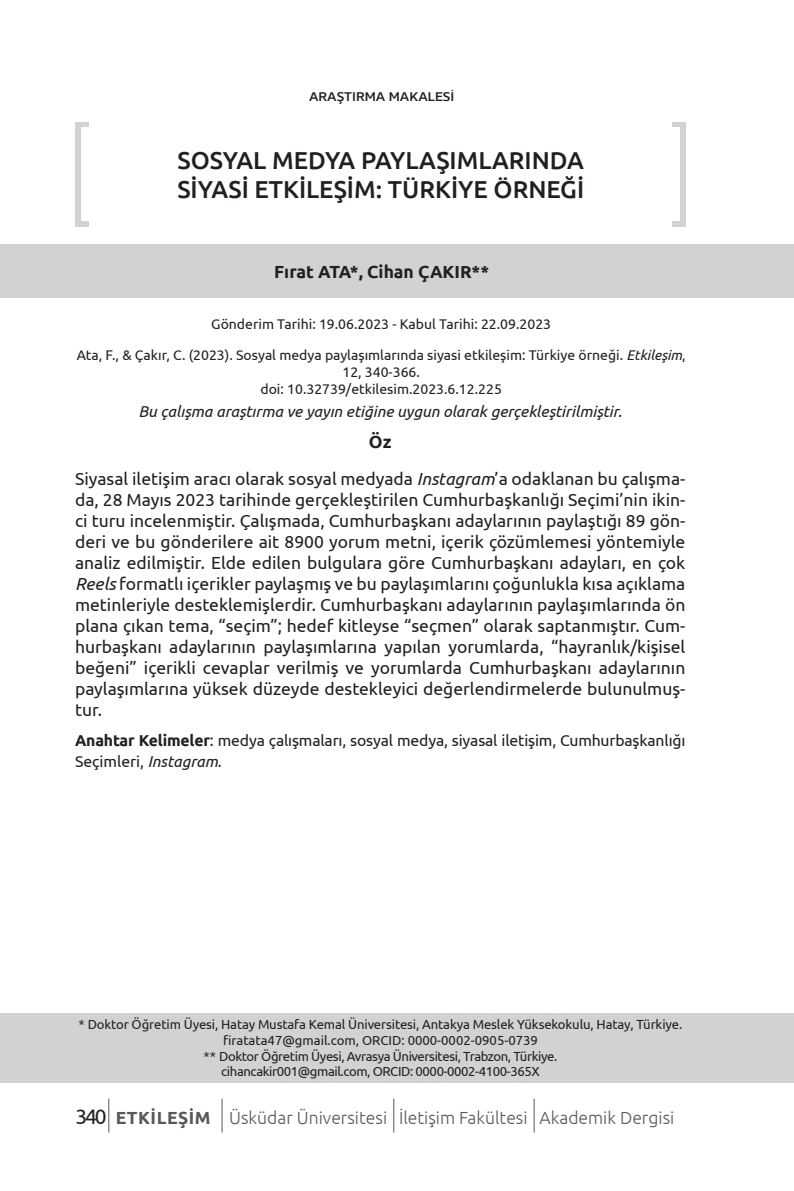
<style>
.page{position:relative;width:794px;height:1191px;background:#fff}
.page>*{position:absolute;margin:0;border:0;box-sizing:border-box;transform-origin:0 0}
.t1{font:500 24.5px/29.4px "Ubuntu";color:#231f20}
.t2{font:17.5px/21px "Ubuntu";color:#231f20;text-align:center}
.t3{font:300 17.5px "Ubuntu";color:#57585a}
.t4{font:700 17.5px "Ubuntu";color:#231f20}
.t5{font:15.75px/21px "Ubuntu";letter-spacing:-.01em;color:#231f20}
.t6{font:italic 15.75px "Ubuntu";color:#231f20}
.t7{font:14px/16.8px "Ubuntu";color:#231f20;text-align:center}
.t8{font:14px "Concord";color:#231f20}
.t9{font:13.12px/15.8px "Ubuntu";letter-spacing:-.01em;color:#231f20;text-align:center}
.s1{font-style:italic}
.s2{font-weight:700}
.s3{font-weight:400;font-size:21px;color:#231f20}
</style>
<div class="page">
<hr style="left:108px;top:1098px;width:1px;height:34px;background:#57585a">
<hr style="left:222px;top:1098px;width:1px;height:34px;background:#57585a">
<hr style="left:393px;top:1098px;width:1px;height:34px;background:#57585a">
<hr style="left:533px;top:1098px;width:1px;height:34px;background:#57585a">
<div style="left:0;top:1013px;width:794px;height:69px;background:#d1d2d4"></div>
<div style="left:0;top:244px;width:794px;height:54px;background:#d1d2d4"></div>
<div style="left:75px;top:122px;width:610px;height:105px;background:#d1d2d4"></div>
<div style="left:89px;top:116px;width:582px;height:116px;background:#fff"></div>
<div style="left:81px;top:128px;width:598px;height:93px;background:#fff"></div>
<p class="t8" style="left:309px;top:88px;width:147px">ARAŞTIRMA MAKALESI</p>
<h1 class="t1" style="left:177px;top:144px;width:408px">SOSYAL MEDYA PAYLAŞIMLARINDA<br>SİYASİ ETKİLEŞİM: TÜRKİYE ÖRNEĞİ</h1>
<p class="t4" style="left:274px;top:261px;width:216px">Fırat ATA*, Cihan ÇAKIR**</p>
<p class="t7" style="left:211px;top:315px;width:341px">Gönderim Tarihi: 19.06.2023 - Kabul Tarihi: 22.09.2023</p>
<p class="t7" style="left:77px;top:346px;width:610px">Ata, F., &amp; Çakır, C. (2023). Sosyal medya paylaşımlarında siyasi etkileşim: Türkiye örneği. <span class="s1">Etkileşim</span>,<br>12, 340-366.<br>doi: 10.32739/etkilesim.2023.6.12.225</p>
<p class="t6" style="left:139px;top:402px;width:485px">Bu çalışma araştırma ve yayın etiğine uygun olarak gerçekleştirilmiştir.</p>
<p class="t2" style="left:75px;top:423px;width:612px;line-height:36.8px"><span class="s2">Öz<br></span>Siyasal iletişim aracı olarak sosyal medyada <span class="s1">Instagram</span>’a odaklanan bu çalışma-</p>
<p class="t2" style="left:75px;top:489px;width:612px;text-align:justify">da, 28 Mayıs 2023 tarihinde gerçekleştirilen Cumhurbaşkanlığı Seçimi’nin ikin&shy;ci turu incelenmiştir. Çalışmada, Cumhurbaşkanı adaylarının paylaştığı 89 gön&shy;deri ve bu gönderilere ait 8900 yorum metni, içerik çözümlemesi yöntemiyle analiz edilmiştir. Elde edilen bulgulara göre Cumhurbaşkanı adayları, en çok <span class="s1">Reels</span> formatlı içerikler paylaşmış ve bu paylaşımlarını çoğunlukla kısa açıklama metinleriyle desteklemişlerdir. Cumhurbaşkanı adaylarının paylaşımlarında ön plana çıkan tema, “seçim”; hedef kitleyse “seçmen” olarak saptanmıştır. Cum&shy;hurbaşkanı adaylarının paylaşımlarına yapılan yorumlarda, “hayranlık/kişisel beğeni” içerikli cevaplar verilmiş ve yorumlarda Cumhurbaşkanı adaylarının paylaşımlarına yüksek düzeyde destekleyici değerlendirmelerde bulunulmuş&shy;tur.</p>
<p class="t5" style="left:75px;top:729px;width:612px"><span class="s2">Anahtar Kelimeler</span>: medya çalışmaları, sosyal medya, siyasal iletişim, Cumhurbaşkanlığı<br>Seçimleri, <span class="s1">Instagram</span>.</p>
<p class="t9" style="left:79px;top:1016px;width:605px">* Doktor Öğretim Üyesi, Hatay Mustafa Kemal Üniversitesi, Antakya Meslek Yüksekokulu, Hatay, Türkiye. firatata47@gmail.com, ORCID: 0000-0002-0905-0739<br>** Doktor Öğretim Üyesi, Avrasya Üniversitesi, Trabzon, Türkiye.<br>cihancakir001@gmail.com, ORCID: 0000-0002-4100-365X</p>
<p class="t3" style="left:75px;top:1107px;width:600px"><span class="s3">340</span> <span class="s2">ETKİLEŞİM</span> Üsküdar Üniversitesi İletişim Fakültesi Akademik Dergisi</p>
</div>
